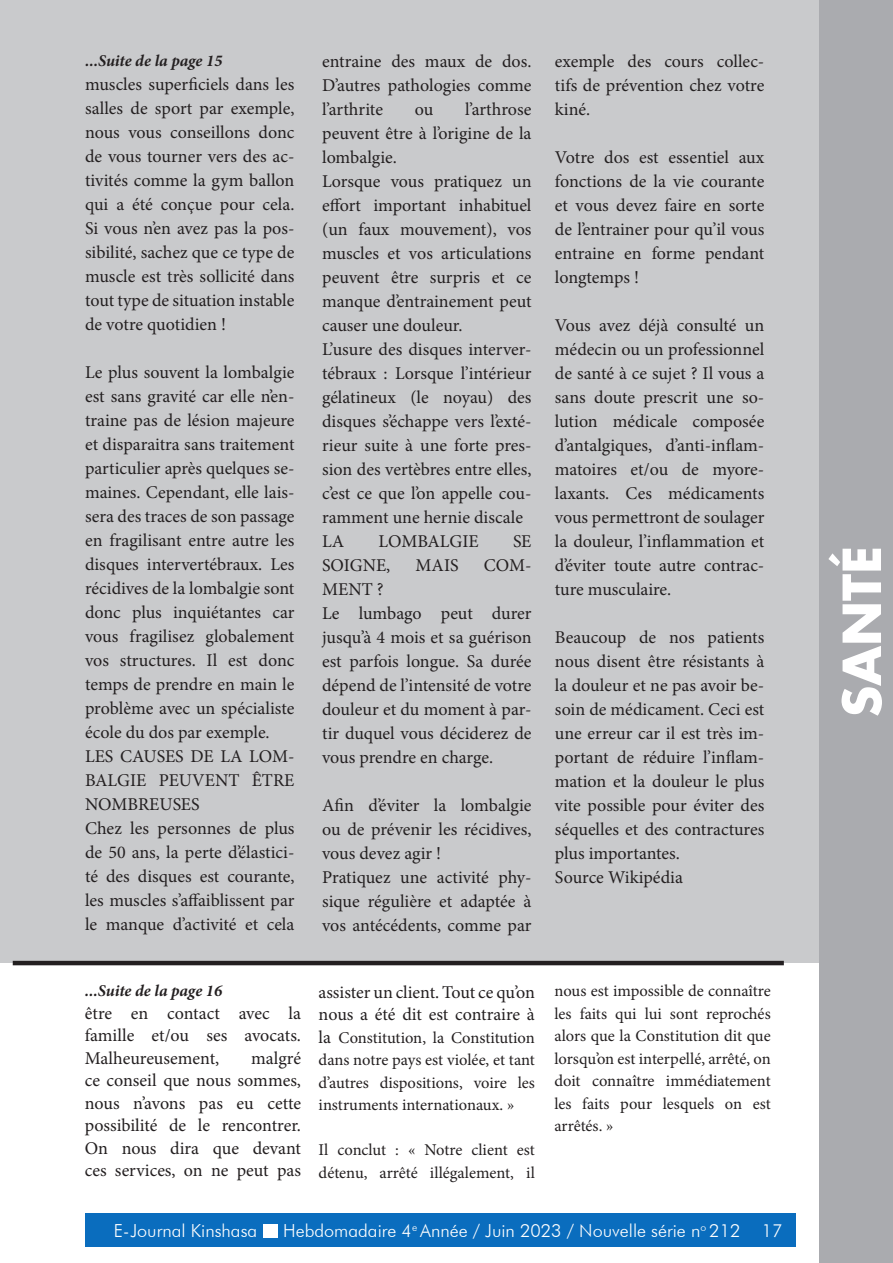
<style>
.page{position:relative;width:893px;height:1263px;background:#fff}
.page>*{position:absolute;margin:0;border:0;box-sizing:border-box;transform-origin:0 0}
.t1{font:700 51px "Futura LT";color:#fff}
.t2{font:18px/24px "Minion Pro";color:#231f20;text-align:justify}
.t3{font:300 18px "Futura BT";color:#fff}
.t4{font:16.5px/22.5px "Minion Pro";color:#231f20;text-align:justify}
.t5{font:italic 700 16.5px "Minion Pro";letter-spacing:-.005em;color:#231f20}
.s1{font-size:18px}
</style>
<div class="page">
<div style="left:85px;top:1213px;width:711px;height:33px;background:#0a6dbe"></div>
<div style="left:263px;top:1224px;width:14px;height:13px;background:#fff"></div>
<div style="left:0;top:0;width:828px;height:962px;background:#c9cacc"></div>
<div style="left:820px;top:0;width:73px;height:1263px;background:#aaabaf"></div>
<hr style="left:13px;top:961px;width:771px;height:4px;background:#231f20">
<p class="t5" style="left:85px;top:49px;width:139px">...Suite de la page 15</p>
<p class="t2" style="left:85px;top:72px;width:211px">muscles superficiels dans les salles de sport par exemple, nous vous conseillons donc de vous tourner vers des ac&shy;tivités comme la gym ballon qui a été conçue pour cela.<br>Si vous n’en avez pas la pos&shy;sibilité, sachez que ce type de muscle est très sollicité dans tout type de situation instable de votre quotidien !</p>
<p class="t2" style="left:85px;top:360px;width:211px">Le plus souvent la lombalgie est sans gravité car elle n’en&shy;traine pas de lésion majeure et disparaitra sans traitement particulier après quelques se&shy;maines. Cependant, elle lais&shy;sera des traces de son passage en fragilisant entre autre les disques intervertébraux. Les récidives de la lombalgie sont donc plus inquiétantes car vous fragilisez globalement vos structures. Il est donc temps de prendre en main le problème avec un spécialiste école du dos par exemple.</p>
<p class="t2" style="left:85px;top:744px;width:211px">LES CAUSES DE LA LOM-BALGIE PEUVENT ÊTRE NOMBREUSES</p>
<p class="t2" style="left:85px;top:816px;width:211px">Chez les personnes de plus de 50 ans, la perte d’élastici&shy;té des disques est courante, les muscles s’affaiblissent par le manque d’activité et cela</p>
<p class="t2" style="left:322px;top:49px;width:211px">entraine des maux de dos.<br>D’autres pathologies comme l’arthrite</p>
<p class="t2" style="left:322px;top:97px;width:211px;text-indent:143px">l’arthrose peuvent être à l’origine de la lombalgie.</p>
<p class="t2" style="left:322px;top:169px;width:211px">Lorsque vous pratiquez un effort important inhabituel (un faux mouvement), vos muscles et vos articulations peuvent être surpris et ce manque d’entrainement peut causer une douleur.</p>
<p class="t2" style="left:322px;top:337px;width:211px">L’usure des disques interver&shy;tébraux : Lorsque l’intérieur gélatineux (le noyau) des disques s’échappe vers l’exté&shy;rieur suite à une forte pres&shy;sion des vertèbres entre elles, c’est ce que l’on appelle cou&shy;ramment une hernie discale</p>
<p class="t2" style="left:322px;top:529px;width:24px">LA</p>
<p class="t2" style="left:379px;top:529px;width:102px">LOMBALGIE</p>
<p class="t2" style="left:513px;top:529px;width:20px">SE</p>
<p class="t2" style="left:322px;top:553px;width:70px">SOIGNE,</p>
<p class="t2" style="left:416px;top:553px;width:45px">MAIS</p>
<p class="t2" style="left:484px;top:553px;width:49px">COM-</p>
<p class="t2" style="left:322px;top:577px;width:63px">MENT ?</p>
<p class="t2" style="left:322px;top:601px;width:211px">Le lumbago peut durer jusqu’à 4 mois et sa guérison est parfois longue. Sa durée dépend de l’intensité de votre douleur et du moment à par&shy;tir duquel vous déciderez de vous prendre en charge.</p>
<p class="t2" style="left:322px;top:793px;width:211px">Afin d’éviter la lombalgie ou de prévenir les récidives, vous devez agir !</p>
<p class="t2" style="left:322px;top:865px;width:211px">Pratiquez une activité phy&shy;sique régulière et adaptée à vos antécédents, comme par</p>
<p class="t2" style="left:415px;top:97px;width:20px">ou</p>
<p class="t5" style="left:85px;top:979px;width:139px">...Suite de la page 16</p>
<p class="t2" style="left:85px;top:1002px;width:218px;line-height:22.5px">être en contact avec la famille et/ou ses avocats.<br>Malheureusement,</p>
<p class="t2" style="left:85px;top:1047px;width:218px;line-height:22.5px;text-indent:166px">malgré ce conseil que nous sommes, nous n’avons pas eu cette possibilité de le rencontrer.<br>On nous dira que devant ces services, on ne peut pas</p>
<p class="t2" style="left:319px;top:981px;width:218px;line-height:22.5px">assister un client. Tout ce qu’on nous a été dit est contraire à</p>
<p class="t4" style="left:319px;top:1026px;width:218px"><span class="s1">la</span> Constitution, la Constitution dans notre pays est violée, et tant d’autres dispositions, voire les instruments internationaux. »</p>
<p class="t4" style="left:319px;top:1138px;width:218px">Il conclut : « Notre client est détenu, arrêté illégalement, il</p>
<p class="t2" style="left:555px;top:49px;width:211px">exemple des cours collec&shy;tifs de prévention chez votre kiné.</p>
<p class="t2" style="left:555px;top:145px;width:211px">Votre dos est essentiel aux fonctions de la vie courante et vous devez faire en sorte de l’entrainer pour qu’il vous entraine en forme pendant longtemps !</p>
<p class="t2" style="left:555px;top:313px;width:211px">Vous avez déjà consulté un médecin ou un professionnel de santé à ce sujet ? Il vous a sans doute prescrit une so&shy;lution médicale composée d’antalgiques, d’anti-inflam&shy;matoires et/ou de myore&shy;laxants. Ces médicaments vous permettront de soulager la douleur, l’inflammation et d’éviter toute autre contrac&shy;ture musculaire.</p>
<p class="t2" style="left:555px;top:625px;width:211px">Beaucoup de nos patients nous disent être résistants à la douleur et ne pas avoir be&shy;soin de médicament. Ceci est une erreur car il est très im&shy;portant de réduire l’inflam&shy;mation et la douleur le plus vite possible pour éviter des séquelles et des contractures plus importantes.</p>
<p class="t2" style="left:555px;top:865px;width:130px">Source Wikipédia</p>
<p class="t4" style="left:554px;top:980px;width:218px">nous est impossible de connaître les faits qui lui sont reprochés alors que la Constitution dit que lorsqu’on est interpellé, arrêté, on doit connaître immédiatement les faits pour lesquels on est arrêtés. »</p>
<p class="t3" style="left:114px;top:1220px;width:145px">E-Journal Kinshasa</p>
<p class="t3" style="left:283px;top:1220px;width:501px">Hebdomadaire 4<sup>e</sup> Année / Juin 2023 / Nouvelle série n<sup>o</sup> 212 17</p>
<p class="t1" style="left:828px;top:717px;width:173px;rotate:-90deg">SANTÉ</p>
</div>
